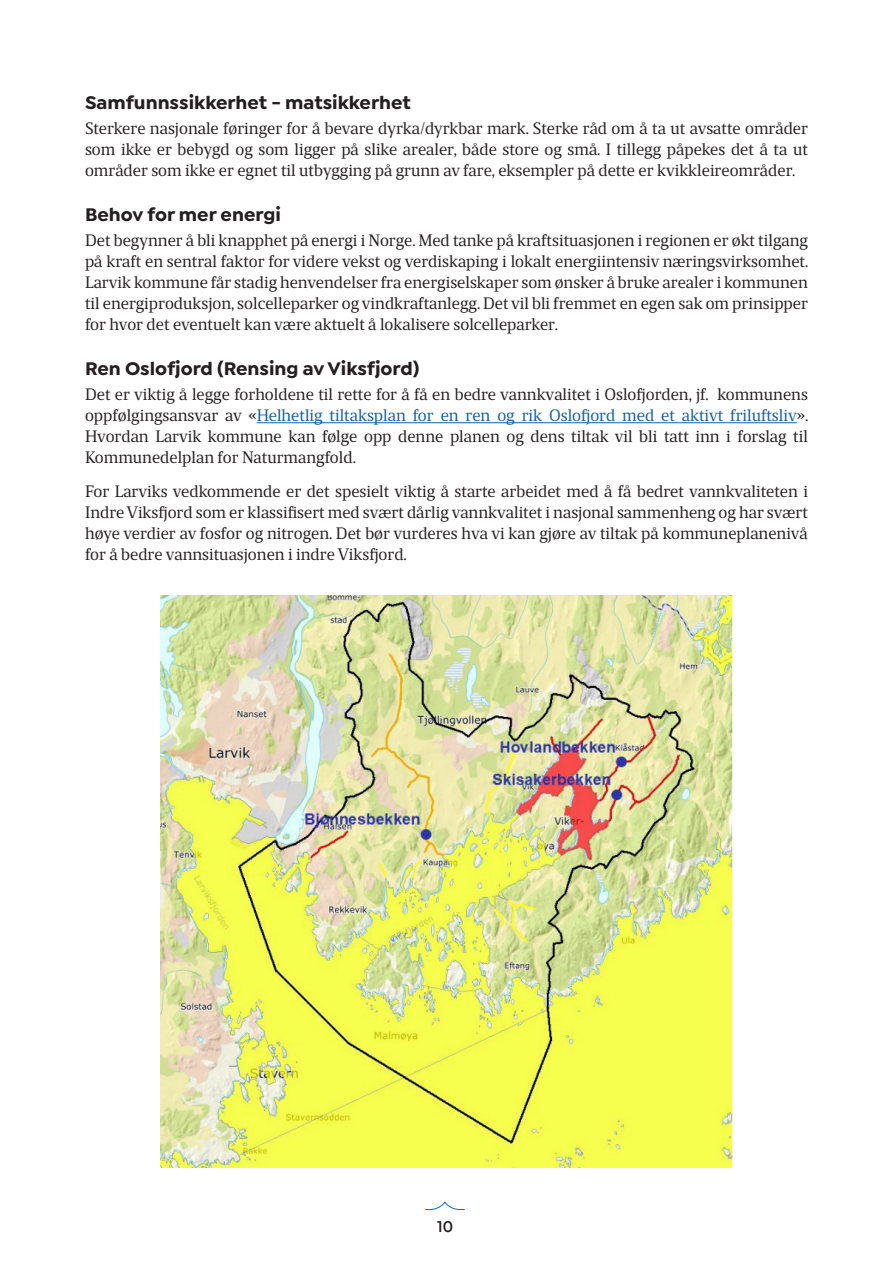
<style>
.page{position:relative;width:893px;height:1263px;background:#fff}
.page>*{position:absolute;margin:0;border:0;box-sizing:border-box;transform-origin:0 0}
.Underoverskrift_2__unummerert{font:700 19.5px "Isidora Sans";color:#231f20}
.t1{font:16.5px/21px "Maga W03";color:#231f20;text-align:justify}
.t2{font:600 16.5px "Isidora Sans";color:#231f20}
.s1{color:#175d9e}
</style>
<div class="page">
<svg style="left:425px;top:1201px;width:40px;height:9px"></svg>
<hr style="left:257px;top:422px;width:540px;height:1px;background:#175d9e">
<img style="left:160px;top:595px;width:573px;height:572px">
<p class="Underoverskrift_2__unummerert" style="left:85px;top:91px;width:327px">Samfunnssikkerhet - matsikkerhet</p>
<p class="t1" style="left:85px;top:118px;width:724px">Sterkere nasjonale føringer for å bevare dyrka/dyrkbar mark. Sterke råd om å ta ut avsatte områder som ikke er bebygd og som ligger på slike arealer, både store og små. I tillegg påpekes det å ta ut områder som ikke er egnet til utbygging på grunn av fare, eksempler på dette er kvikkleireområder.</p>
<p class="Underoverskrift_2__unummerert" style="left:85px;top:202px;width:197px">Behov for mer energi</p>
<p class="t1" style="left:85px;top:230px;width:725px">Det begynner å bli knapphet på energi i Norge. Med tanke på kraftsituasjonen i regionen er økt tilgang på kraft en sentral faktor for videre vekst og verdiskaping i lokalt energiintensiv næringsvirksomhet.<br>Larvik kommune får stadig henvendelser fra energiselskaper som ønsker å bruke arealer i kommunen til energiproduksjon, solcelleparker og vindkraftanlegg. Det vil bli fremmet en egen sak om prinsipper for hvor det eventuelt kan være aktuelt å lokalisere solcelleparker.</p>
<p class="Underoverskrift_2__unummerert" style="left:85px;top:356px;width:336px">Ren Oslofjord (Rensing av Viksfjord)</p>
<p class="t1" style="left:85px;top:384px;width:725px">Det er viktig å legge forholdene til rette for å få en bedre vannkvalitet i Oslofjorden, jf. kommunens oppfølgingsansvar av «<span class="s1">Helhetlig tiltaksplan for en ren og rik Oslofjord med et aktivt friluftsliv</span>».<br>Hvordan Larvik kommune kan følge opp denne planen og dens tiltak vil bli tatt inn i forslag til Kommunedelplan for Naturmangfold.</p>
<p class="t1" style="left:85px;top:481px;width:724px">For Larviks vedkommende er det spesielt viktig å starte arbeidet med å få bedret vannkvaliteten i Indre Viksfjord som er klassifisert med svært dårlig vannkvalitet i nasjonal sammenheng og har svært høye verdier av fosfor og nitrogen. Det bør vurderes hva vi kan gjøre av tiltak på kommuneplanenivå for å bedre vannsituasjonen i indre Viksfjord.</p>
<p class="t2" style="left:437px;top:1216px;width:18px">10</p>
</div>
